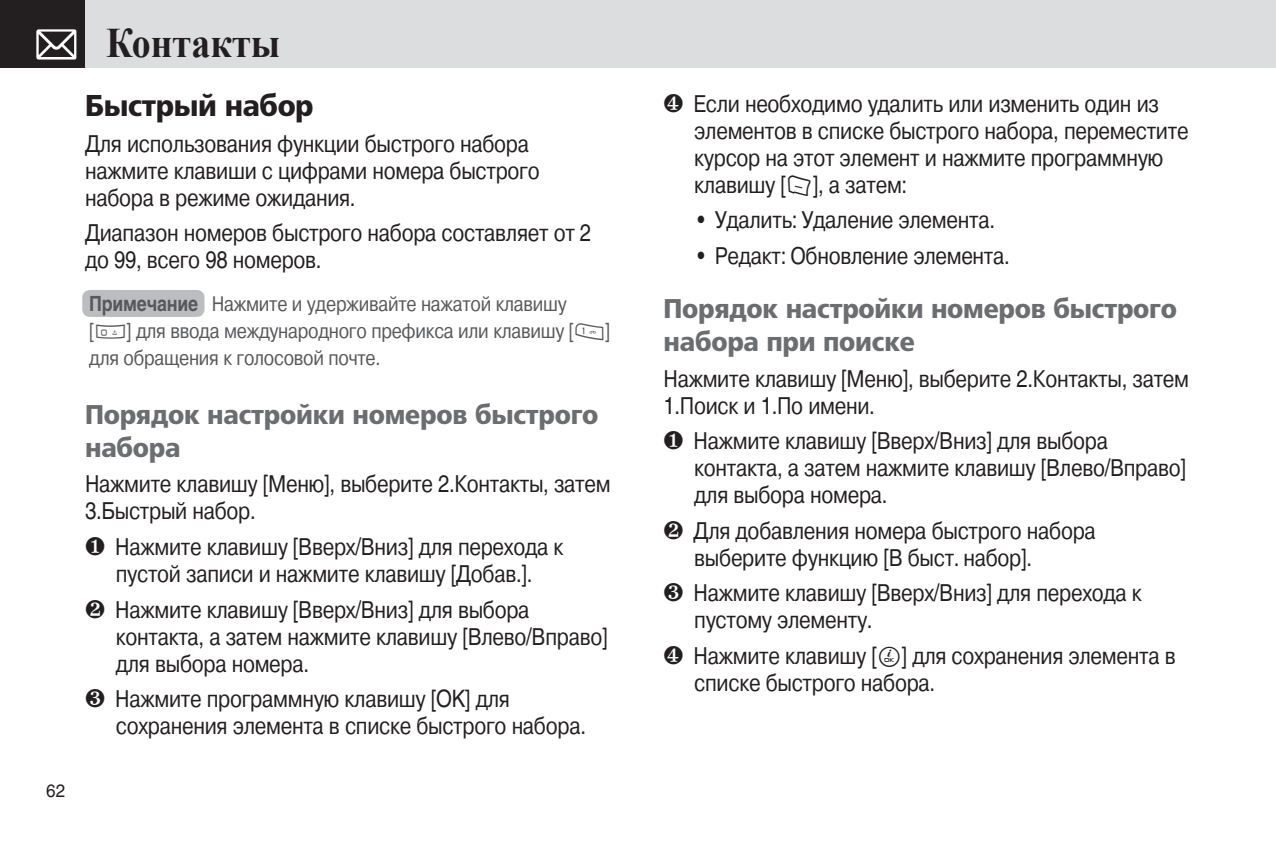
<style>
.page{position:relative;width:1276px;height:851px;background:#fff}
.page>*{position:absolute;margin:0;border:0;box-sizing:border-box;transform-origin:0 0}
.t1{font:700 42px "Times New Roman";color:#231f20;scale:.9 1}
.t2{font:900 30px "Unicode Frutiger";letter-spacing:-.015em;color:#231f20;scale:.95 1}
.t3{font:900 27px/33px "Unicode Frutiger";letter-spacing:-.01em;color:#6c6d70;scale:.95 1}
.t4{font:24px/27px "Hercules";letter-spacing:-.015em;color:#231f20;scale:.85 1}
.t5{font:21px/27px "Hercules";letter-spacing:-.015em;color:#57585a;scale:.85 1}
.t6{font:700 21px "Hercules";letter-spacing:-.015em;color:#57585a;scale:.85 1}
.t7{font:18px "Hercules";color:#231f20;scale:.95 1}
.s1{font-family:"Bar Linefor Note";font-weight:400;font-size:27px;color:#bcbdc0}
.s2{font-family:"Bar Linefor Note";font-size:27px;color:#bcbdc0}
.s3{font-family:"PG1600 Russia Keypad"}
</style>
<div class="page">
<div style="left:0;top:0;width:1276px;height:68px;background:#dcdddf"></div>
<div style="left:0;top:0;width:85px;height:68px;background:#231f20"></div>
<svg style="left:36px;top:29px;width:40px;height:31px"></svg>
<h1 class="t1" style="left:106px;top:14px;width:195px">Контакты</h1>
<p class="t2" style="left:85px;top:87px;width:242px">Быстрый набор</p>
<p class="t4" style="left:85px;top:130px;width:536px">Для использования функции быстрого набора нажмите клавиши с цифрами номера быстрого набора в режиме ожидания.</p>
<p class="t4" style="left:85px;top:219px;width:597px">Диапазон номеров быстрого набора составляет от 2 до 99, всего 98 номеров.</p>
<p class="t6" style="left:85px;top:290px;width:134px"><span class="s1">(</span>Примечание</p>
<p class="t5" style="left:89px;top:290px;width:614px;text-indent:8px"><span class="s2">|||||||||||||)</span> Нажмите и удерживайте нажатой клавишу [<span class="s3">0</span>] для ввода международного префикса или клавишу [<span class="s3">1</span>] для обращения к голосовой почте.</p>
<p class="t3" style="left:85px;top:398px;width:542px">Порядок настройки номеров быстрого набора</p>
<p class="t4" style="left:85px;top:470px;width:620px">Нажмите клавишу [Меню], выберите 2.Контакты, затем<br>3.Быстрый набор.</p>
<p class="t4" style="left:85px;top:533px;width:564px;text-align:center">❶ Нажмите клавишу [Вверх/Вниз] для перехода к пустой записи и нажмите клавишу [Добав.].</p>
<p class="t4" style="left:116px;top:595px;width:580px;text-indent:-31px">❷ Нажмите клавишу [Вверх/Вниз] для выбора контакта, а затем нажмите клавишу [Влево/Вправо] для выбора номера.</p>
<p class="t4" style="left:116px;top:685px;width:554px;text-indent:-31px">❸ Нажмите программную клавишу [OK] для сохранения элемента в списке быстрого набора.</p>
<p class="t7" style="left:46px;top:778px;width:22px">62</p>
<p class="t4" style="left:694px;top:90px;width:583px;text-indent:-31px">❹ Если необходимо удалить или изменить один из элементов в списке быстрого набора, переместите курсор на этот элемент и нажмите программную клавишу [<span class="s3">&lt;</span>], а затем:</p>
<p class="t4" style="left:697px;top:206px;width:351px">• Удалить: Удаление элемента.</p>
<p class="t4" style="left:697px;top:242px;width:369px">• Редакт: Обновление элемента.</p>
<p class="t3" style="left:663px;top:292px;width:542px">Порядок настройки номеров быстрого набора при поиске</p>
<p class="t4" style="left:663px;top:364px;width:620px">Нажмите клавишу [Меню], выберите 2.Контакты, затем<br>1.Поиск и 1.По имени.</p>
<p class="t4" style="left:694px;top:427px;width:580px;text-indent:-31px">❶ Нажмите клавишу [Вверх/Вниз] для выбора контакта, а затем нажмите клавишу [Влево/Вправо] для выбора номера.</p>
<p class="t4" style="left:694px;top:516px;width:474px;text-indent:-31px">❷ Для добавления номера быстрого набора выберите функцию [В быст. набор].</p>
<p class="t4" style="left:694px;top:579px;width:528px;text-indent:-31px">❸ Нажмите клавишу [Вверх/Вниз] для перехода к пустому элементу.</p>
<p class="t4" style="left:694px;top:641px;width:568px;text-indent:-31px">❹ Нажмите клавишу [<span class="s3">O</span>] для сохранения элемента в списке быстрого набора.</p>
</div>
